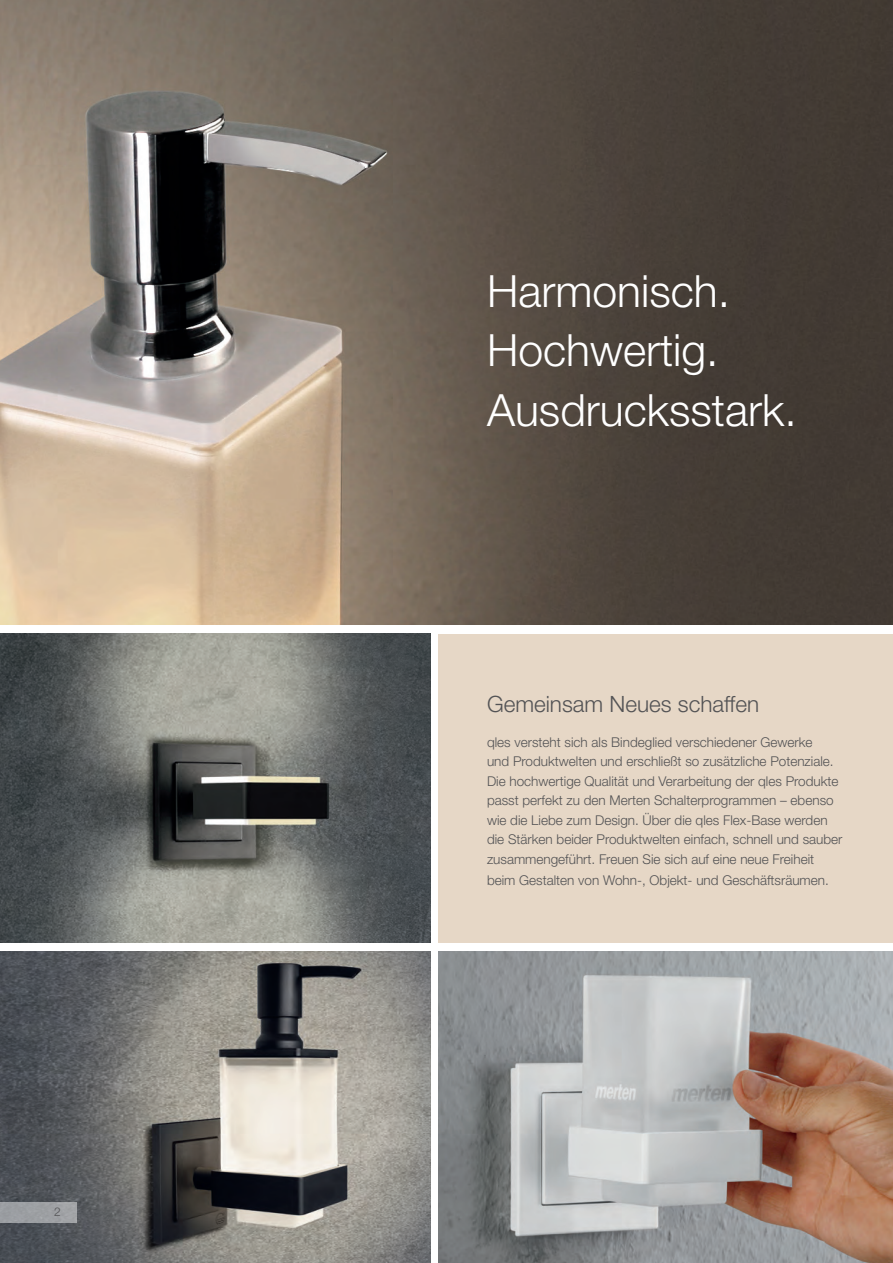
<style>
.page{position:relative;width:893px;height:1263px;background:#fff}
.page>*{position:absolute;margin:0;border:0;box-sizing:border-box;transform-origin:0 0}
.t1{font:300 44.4px/59.2px "Helvetica Neue LT Pro";color:#fff}
.t2{font:300 22.5px "Helvetica Neue LT Pro";color:#535355}
.t3{font:300 13.5px/19.5px "Helvetica Neue LT Pro";color:#535355}
.t4{font:300 12px "Helvetica Neue LT Pro";color:#535355}
</style>
<div class="page">
<img style="left:0;top:634px;width:430px;height:309px">
<img style="left:0;top:951px;width:430px;height:312px">
<div style="left:0;top:1202px;width:77px;height:21px;background:#9da0a3"></div>
<img style="left:0;top:0;width:893px;height:625px">
<div style="left:439px;top:634px;width:454px;height:309px;background:#e6d7c6"></div>
<img style="left:892px;top:0;width:1px;height:338px">
<img style="left:439px;top:951px;width:454px;height:312px">
<p class="t4" style="left:54px;top:1205px;width:8px">2</p>
<h1 class="t1" style="left:487px;top:261px;width:311px">Harmonisch.<br>Hochwertig.<br>Ausdrucksstark.</h1>
<h2 class="t2" style="left:487px;top:690px;width:274px">Gemeinsam Neues schaffen</h2>
<p class="t3" style="left:487px;top:732px;width:357px">qles versteht sich als Bindeglied verschiedener Gewerke<br>und Produktwelten und erschließt so zusätzliche Potenziale.<br>Die hochwertige Qualität und Verarbeitung der qles Produkte passt perfekt zu den Merten Schalterprogrammen – ebenso wie die Liebe zum Design. Über die qles Flex-Base werden die Stärken beider Produktwelten einfach, schnell und sauber zusammengeführt. Freuen Sie sich auf eine neue Freiheit</p>
<p class="t3" style="left:487px;top:870px;width:343px">beim Gestalten von Wohn-, Objekt- und Geschäftsräumen.</p>
</div>
